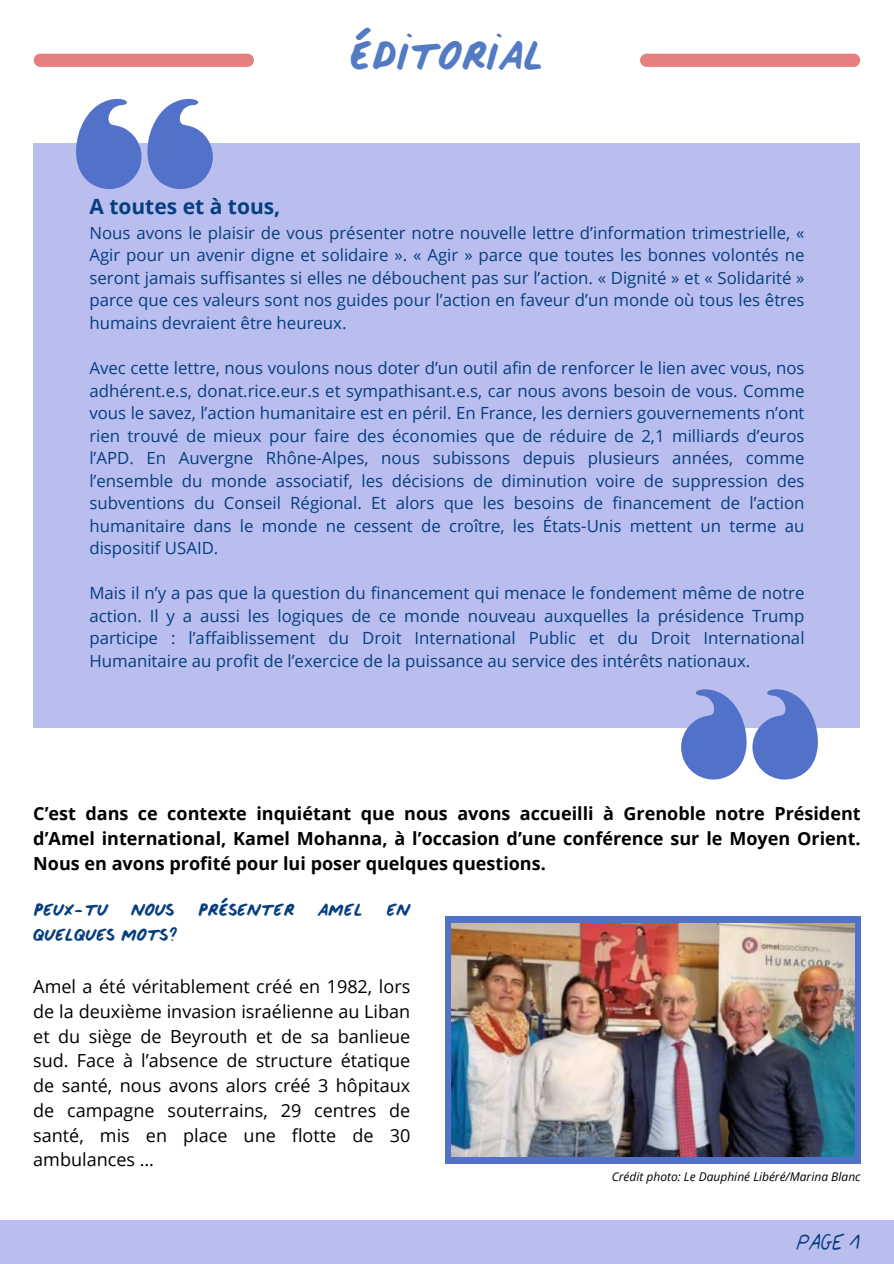
<style>
.page{position:relative;width:894px;height:1264px;background:#fff}
.page>*{position:absolute;margin:0;border:0;box-sizing:border-box;transform-origin:0 0}
.t1{font:42px "bertadisale";color:#537bc3}
.t2{font:22.95px "bertadisalelight";color:#063e7f}
.t3{font:700 21px "Open Sans";color:#063e7f}
.t4{font:18px/24.8px "Open Sans";color:#000;text-align:justify}
.t5{font:700 18px/24.8px "Open Sans";color:#000;text-align:justify}
.t6{font:18px "bertadisale";color:#063e7f}
.t7{font:16.8px/22.5px "Open Sans";color:#063e7f;text-align:justify}
.t8{font:italic 12px "Open Sans";color:#000}
</style>
<div class="page">
<div style="left:33px;top:144px;width:826px;height:584px;background:#b9beef"></div>
<svg style="left:640px;top:54px;width:219px;height:13px;background:#e68181"></svg>
<svg style="left:34px;top:54px;width:220px;height:13px;background:#e68181"></svg>
<svg style="left:681px;top:689px;width:137px;height:90px"></svg>
<svg style="left:75px;top:98px;width:138px;height:91px"></svg>
<div style="left:445px;top:916px;width:415px;height:247px;background:#5271c8"></div>
<img style="left:451px;top:923px;width:402px;height:233px">
<div style="left:0;top:1220px;width:893px;height:43px;background:#b9beef"></div>
<h1 class="t1" style="left:349px;top:31px;width:197px">ÉDITORIAL</h1>
<p class="t3" style="left:89px;top:192px;width:192px">A toutes et à tous,</p>
<p class="t7" style="left:89px;top:221px;width:716px">Nous avons le plaisir de vous présenter notre nouvelle lettre d’information trimestrielle, « Agir pour un avenir digne et solidaire ». « Agir » parce que toutes les bonnes volontés ne seront jamais suffisantes si elles ne débouchent pas sur l’action. « Dignité » et « Solidarité » parce que ces valeurs sont nos guides pour l’action en faveur d’un monde où tous les êtres humains devraient être heureux.</p>
<p class="t7" style="left:89px;top:356px;width:716px">Avec cette lettre, nous voulons nous doter d’un outil afin de renforcer le lien avec vous, nos adhérent.e.s, donat.rice.eur.s et sympathisant.e.s, car nous avons besoin de vous. Comme vous le savez, l’action humanitaire est en péril. En France, les derniers gouvernements n’ont rien trouvé de mieux pour faire des économies que de réduire de 2,1 milliards d’euros l’APD. En Auvergne Rhône-Alpes, nous subissons depuis plusieurs années, comme l’ensemble du monde associatif, les décisions de diminution voire de suppression des subventions du Conseil Régional. Et alors que les besoins de financement de l’action humanitaire dans le monde ne cessent de croître, les États-Unis mettent un terme au dispositif USAID.</p>
<p class="t7" style="left:89px;top:581px;width:716px">Mais il n’y a pas que la question du financement qui menace le fondement même de notre action. Il y a aussi les logiques de ce monde nouveau auxquelles la présidence Trump participe : l’affaiblissement du Droit International Public et du Droit International Humanitaire au profit de l’exercice de la puissance au service des intérêts nationaux.</p>
<p class="t5" style="left:33px;top:800px;width:828px">C’est dans ce contexte inquiétant que nous avons accueilli à Grenoble notre Président d’Amel international, Kamel Mohanna, à l’occasion d’une conférence sur le Moyen Orient.<br>Nous en avons profité pour lui poser quelques questions.</p>
<p class="t6" style="left:33px;top:899px;width:76px">PEUX-TU</p>
<p class="t6" style="left:131px;top:899px;width:45px">NOUS</p>
<p class="t6" style="left:198px;top:899px;width:98px">PRÉSENTER</p>
<p class="t6" style="left:318px;top:899px;width:47px">AMEL</p>
<p class="t6" style="left:386px;top:899px;width:25px">EN</p>
<p class="t6" style="left:33px;top:924px;width:147px">QUELQUES MOTS?</p>
<p class="t4" style="left:33px;top:973px;width:378px">Amel a été véritablement créé en 1982, lors de la deuxième invasion israélienne au Liban et du siège de Beyrouth et de sa banlieue sud. Face à l’absence de structure étatique de santé, nous avons alors créé 3 hôpitaux de campagne souterrains, 29 centres de santé, mis en place une flotte de 30 ambulances …</p>
<p class="t8" style="left:611px;top:1168px;width:250px">Crédit photo: Le Dauphiné Libéré/Marina Blanc</p>
<h2 class="t2" style="left:795px;top:1226px;width:67px">PAGE 1</h2>
</div>
